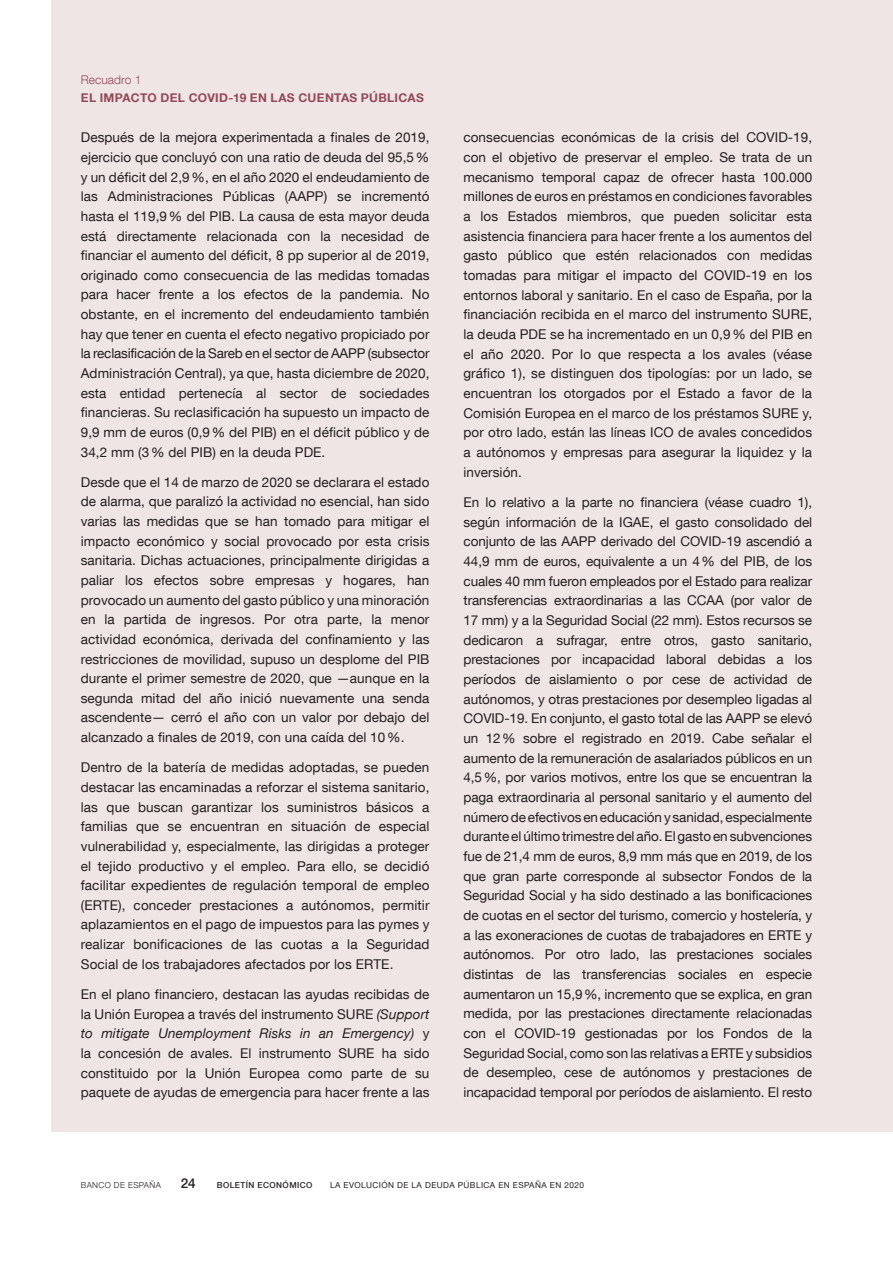
<style>
.page{position:relative;width:893px;height:1263px;background:#fff}
.page>*{position:absolute;margin:0;border:0;box-sizing:border-box;transform-origin:0 0}
.Texto_recuadro{font:13.5px/19.6px "Bd E Neue Helvetica";letter-spacing:.005em;color:#231f20;text-align:justify}
.t1{font:500 13.5px "Bd E Neue Helvetica";color:#231f20}
.Título_recuadro{font:700 12px "Bd E Neue Helvetica";letter-spacing:.025em;color:#944957}
.Numero_recuadro{font:300 12px "Bd E Neue Helvetica";letter-spacing:.005em;color:#944957}
.t2{font:8.25px "Bd E Neue Helvetica";letter-spacing:.05em;color:#231f20}
.t3{font:500 8.25px "Bd E Neue Helvetica";letter-spacing:.05em;color:#231f20}
.t4{font:300 8.25px "Bd E Neue Helvetica";letter-spacing:.05em;color:#231f20}
.s1{font-style:italic}
</style>
<div class="page">
<div style="left:51px;top:0;width:842px;height:1131px;background:#f0e5e5"></div>
<p class="Numero_recuadro" style="left:81px;top:72px;width:62px">Recuadro 1</p>
<h4 class="Título_recuadro" style="left:81px;top:90px;width:345px">EL IMPACTO DEL COVID-19 EN LAS CUENTAS PÚBLICAS</h4>
<p class="Texto_recuadro" style="left:81px;top:127px;width:350px">Después de la mejora experimentada a finales de 2019, ejercicio que concluyó con una ratio de deuda del 95,5% y un déficit del 2,9%, en el año 2020 el endeudamiento de las Administraciones Públicas (AAPP) se incrementó hasta el 119,9% del PIB. La causa de esta mayor deuda está directamente relacionada con la necesidad de financiar el aumento del déficit, 8 pp superior al de 2019, originado como consecuencia de las medidas tomadas para hacer frente a los efectos de la pandemia. No obstante, en el incremento del endeudamiento también hay que tener en cuenta el efecto negativo propiciado por la reclasificación de la Sareb en el sector de AAPP (subsector Administración Central), ya que, hasta diciembre de 2020, esta entidad pertenecía al sector de sociedades financieras. Su reclasificación ha supuesto un impacto de 9,9 mm de euros (0,9% del PIB) en el déficit público y de 34,2 mm (3% del PIB) en la deuda PDE.</p>
<p class="Texto_recuadro" style="left:81px;top:472px;width:350px">Desde que el 14 de marzo de 2020 se declarara el estado de alarma, que paralizó la actividad no esencial, han sido varias las medidas que se han tomado para mitigar el impacto económico y social provocado por esta crisis sanitaria. Dichas actuaciones, principalmente dirigidas a paliar los efectos sobre empresas y hogares, han provocado un aumento del gasto público y una minoración en la partida de ingresos. Por otra parte, la menor actividad económica, derivada del confinamiento y las restricciones de movilidad, supuso un desplome del PIB durante el primer semestre de 2020, que —aunque en la segunda mitad del año inició nuevamente una senda ascendente— cerró el año con un valor por debajo del alcanzado a finales de 2019, con una caída del 10%.</p>
<p class="Texto_recuadro" style="left:81px;top:757px;width:350px">Dentro de la batería de medidas adoptadas, se pueden destacar las encaminadas a reforzar el sistema sanitario, las que buscan garantizar los suministros básicos a familias que se encuentran en situación de especial vulnerabilidad y, especialmente, las dirigidas a proteger el tejido productivo y el empleo. Para ello, se decidió facilitar expedientes de regulación temporal de empleo (ERTE), conceder prestaciones a autónomos, permitir aplazamientos en el pago de impuestos para las pymes y realizar bonificaciones de las cuotas a la Seguridad Social de los trabajadores afectados por los ERTE.</p>
<p class="Texto_recuadro" style="left:81px;top:984px;width:350px">En el plano financiero, destacan las ayudas recibidas de la Unión Europea a través del instrumento SURE <span class="s1">(Support to mitigate Unemployment Risks in an Emergency)</span> y la concesión de avales. El instrumento SURE ha sido constituido por la Unión Europea como parte de su paquete de ayudas de emergencia para hacer frente a las</p>
<p class="Texto_recuadro" style="left:463px;top:127px;width:350px">consecuencias económicas de la crisis del COVID-19, con el objetivo de preservar el empleo. Se trata de un mecanismo temporal capaz de ofrecer hasta 100.000 millones de euros en préstamos en condiciones favorables a los Estados miembros, que pueden solicitar esta asistencia financiera para hacer frente a los aumentos del gasto público que estén relacionados con medidas tomadas para mitigar el impacto del COVID-19 en los entornos laboral y sanitario. En el caso de España, por la financiación recibida en el marco del instrumento SURE, la deuda PDE se ha incrementado en un 0,9% del PIB en el año 2020. Por lo que respecta a los avales (véase gráfico 1), se distinguen dos tipologías: por un lado, se encuentran los otorgados por el Estado a favor de la Comisión Europea en el marco de los préstamos SURE y, por otro lado, están las líneas ICO de avales concedidos a autónomos y empresas para asegurar la liquidez y la inversión.</p>
<p class="Texto_recuadro" style="left:463px;top:492px;width:350px">En lo relativo a la parte no financiera (véase cuadro 1), según información de la IGAE, el gasto consolidado del conjunto de las AAPP derivado del COVID-19 ascendió a 44,9 mm de euros, equivalente a un 4% del PIB, de los cuales 40 mm fueron empleados por el Estado para realizar transferencias extraordinarias a las CCAA (por valor de 17 mm) y a la Seguridad Social (22 mm). Estos recursos se dedicaron a sufragar, entre otros, gasto sanitario, prestaciones por incapacidad laboral debidas a los períodos de aislamiento o por cese de actividad de autónomos, y otras prestaciones por desempleo ligadas al COVID-19. En conjunto, el gasto total de las AAPP se elevó un 12% sobre el registrado en 2019. Cabe señalar el aumento de la remuneración de asalariados públicos en un 4,5%, por varios motivos, entre los que se encuentran la paga extraordinaria al personal sanitario y el aumento del número de efectivos en educación y sanidad, especialmente durante el último trimestre del año. El gasto en subvenciones fue de 21,4 mm de euros, 8,9 mm más que en 2019, de los que gran parte corresponde al subsector Fondos de la Seguridad Social y ha sido destinado a las bonificaciones de cuotas en el sector del turismo, comercio y hostelería, y a las exoneraciones de cuotas de trabajadores en ERTE y autónomos. Por otro lado, las prestaciones sociales distintas de las transferencias sociales en especie aumentaron un 15,9%, incremento que se explica, en gran medida, por las prestaciones directamente relacionadas con el COVID-19 gestionadas por los Fondos de la Seguridad Social, como son las relativas a ERTE y subsidios de desempleo, cese de autónomos y prestaciones de incapacidad temporal por períodos de aislamiento. El resto</p>
<p class="t4" style="left:81px;top:1180px;width:82px">BANCO DE ESPAÑA</p>
<p class="t1" style="left:181px;top:1175px;width:16px">24</p>
<p class="t3" style="left:217px;top:1180px;width:97px">BOLETÍN ECONÓMICO</p>
<p class="t2" style="left:330px;top:1180px;width:255px">LA EVOLUCIÓN DE LA DEUDA PÚBLICA EN ESPAÑA EN 2020</p>
</div>
